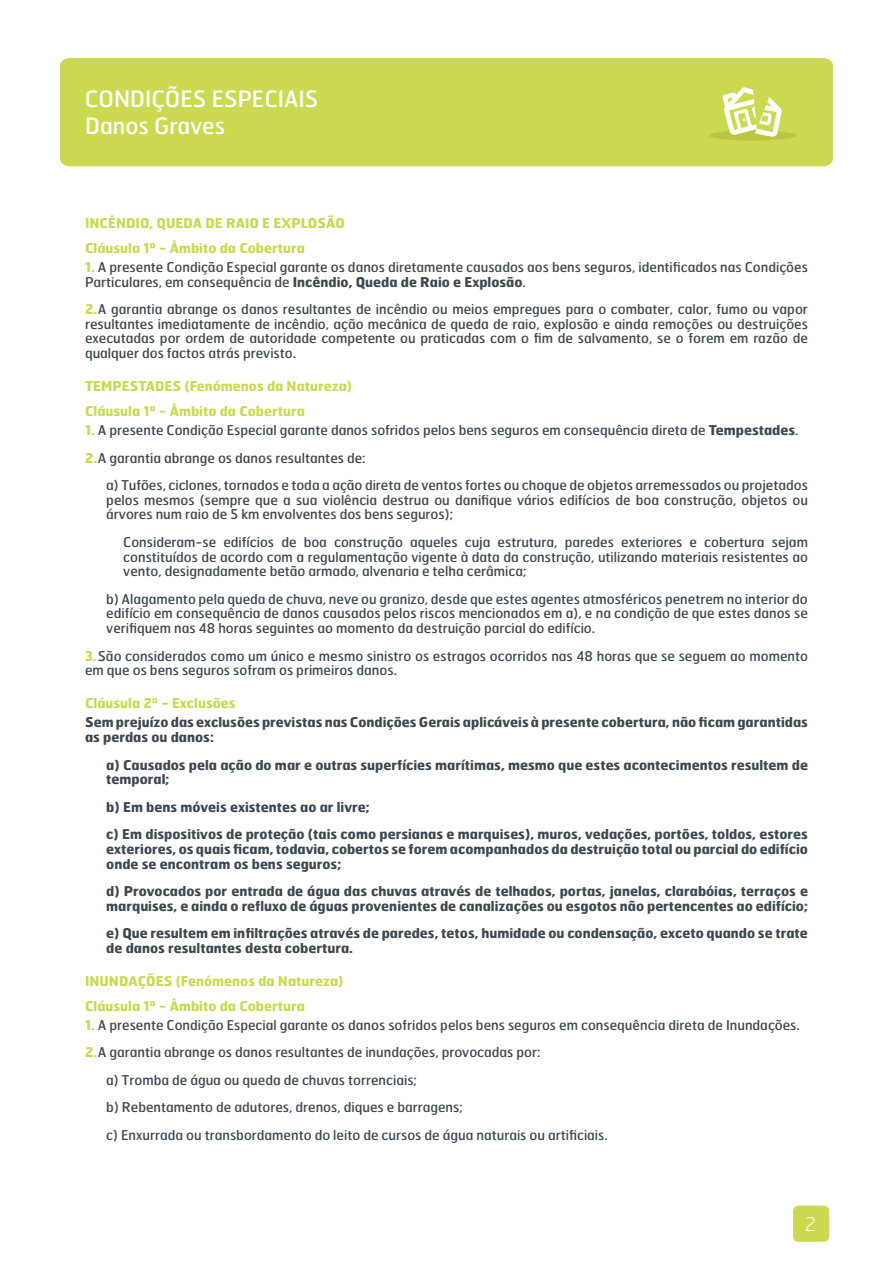
<style>
.page{position:relative;width:893px;height:1263px;background:#fff}
.page>*{position:absolute;margin:0;border:0;box-sizing:border-box;transform-origin:0 0}
.t1{font:22.5px/27px "Hermes";color:#fff}
.t2{font:100 18.75px "Hermes";color:#fff}
.t3{font:13.5px/14.7px "Hermes";color:#3c4951;text-align:justify}
.t4{font:700 13.5px/14.7px "Hermes";color:#3c4951}
.t5{font:700 13.5px/24.8px "Hermes";color:#cbd950}
.s1{font-weight:700;color:#cbd950}
.s2{font-weight:700}
</style>
<div class="page">
<div style="left:793px;top:1205px;width:36px;height:37px;background:#cbd950;border-radius:5px"></div>
<div style="left:60px;top:58px;width:773px;height:108px;background:#cbd950"></div>
<div style="left:709px;top:130px;width:87px;height:11px;background:#b9c843;border-radius:50%"></div>
<svg style="left:722px;top:87px;width:60px;height:50px"></svg>
<h1 class="t1" style="left:85px;top:85px;width:235px">CONDIÇÕES ESPECIAIS<br>Danos Graves</h1>
<p class="t5" style="left:85px;top:210px;width:261px">INCÊNDIO, QUEDA DE RAIO E EXPLOSÃO<br>Cláusula 1ª - Âmbito da Cobertura</p>
<p class="t3" style="left:85px;top:259px;width:724px"><span class="s1">1.</span> A presente Condição Especial garante os danos diretamente causados aos bens seguros, identificados nas Condições<br>Particulares, em consequência de <span class="s2">Incêndio, Queda de Raio e Explosão</span>.</p>
<p class="t3" style="left:85px;top:301px;width:724px"><span class="s1">2.</span>A garantia abrange os danos resultantes de incêndio ou meios empregues para o combater, calor, fumo ou vapor resultantes imediatamente de incêndio, ação mecânica de queda de raio, explosão e ainda remoções ou destruições executadas por ordem de autoridade competente ou praticadas com o fim de salvamento, se o forem em razão de qualquer dos factos atrás previsto.</p>
<p class="t5" style="left:85px;top:374px;width:269px">TEMPESTADES (Fenómenos da Natureza)<br>Cláusula 1ª - Âmbito da Cobertura</p>
<p class="t3" style="left:85px;top:416px;width:715px;line-height:27.5px"><span class="s1">1.</span> A presente Condição Especial garante danos sofridos pelos bens seguros em consequência direta de <span class="s2">Tempestades</span>.<br><span class="s1">2.</span>A garantia abrange os danos resultantes de:</p>
<p class="t3" style="left:106px;top:477px;width:703px">a) Tufões, ciclones, tornados e toda a ação direta de ventos fortes ou choque de objetos arremessados ou projetados pelos mesmos (sempre que a sua violência destrua ou danifique vários edifícios de boa construção, objetos ou árvores num raio de 5 km envolventes dos bens seguros);</p>
<p class="t3" style="left:123px;top:534px;width:686px">Consideram-se edifícios de boa construção aqueles cuja estrutura, paredes exteriores e cobertura sejam constituídos de acordo com a regulamentação vigente à data da construção, utilizando materiais resistentes ao vento, designadamente betão armado, alvenaria e telha cerâmica;</p>
<p class="t3" style="left:106px;top:591px;width:703px">b) Alagamento pela queda de chuva, neve ou granizo, desde que estes agentes atmosféricos penetrem no interior do edifício em consequência de danos causados pelos riscos mencionados em a), e na condição de que estes danos se verifiquem nas 48 horas seguintes ao momento da destruição parcial do edifício.</p>
<p class="t3" style="left:85px;top:648px;width:724px"><span class="s1">3.</span>São considerados como um único e mesmo sinistro os estragos ocorridos nas 48 horas que se seguem ao momento em que os bens seguros sofram os primeiros danos.</p>
<p class="t5" style="left:85px;top:691px;width:152px">Cláusula 2ª - Exclusões</p>
<p class="t4" style="left:85px;top:715px;width:724px">Sem prejuízo das exclusões previstas nas Condições Gerais aplicáveis à presente cobertura, não ficam garantidas as perdas ou danos:</p>
<p class="t4" style="left:106px;top:757px;width:703px">a) Causados pela ação do mar e outras superfícies marítimas, mesmo que estes acontecimentos resultem de temporal;</p>
<p class="t4" style="left:106px;top:793px;width:703px;line-height:27.5px">b) Em bens móveis existentes ao ar livre;<br>c) Em dispositivos de proteção (tais como persianas e marquises), muros, vedações, portões, toldos, estores</p>
<p class="t4" style="left:106px;top:841px;width:703px">exteriores, os quais ficam, todavia, cobertos se forem acompanhados da destruição total ou parcial do edifício onde se encontram os bens seguros;</p>
<p class="t4" style="left:106px;top:883px;width:703px">d) Provocados por entrada de água das chuvas através de telhados, portas, janelas, clarabóias, terraços e marquises, e ainda o refluxo de águas provenientes de canalizações ou esgotos não pertencentes ao edifício;</p>
<p class="t4" style="left:106px;top:925px;width:703px">e) Que resultem em infiltrações através de paredes, tetos, humidade ou condensação, exceto quando se trate de danos resultantes desta cobertura.</p>
<p class="t5" style="left:85px;top:968px;width:260px">INUNDAÇÕES (Fenómenos da Natureza)<br>Cláusula 1ª - Âmbito da Cobertura</p>
<p class="t3" style="left:85px;top:1017px;width:716px"><span class="s1">1.</span> A presente Condição Especial garante os danos sofridos pelos bens seguros em consequência direta de Inundações.</p>
<p class="t3" style="left:85px;top:1045px;width:457px"><span class="s1">2.</span>A garantia abrange os danos resultantes de inundações, provocadas por:</p>
<p class="t3" style="left:106px;top:1072px;width:312px">a) Tromba de água ou queda de chuvas torrenciais;</p>
<p class="t3" style="left:106px;top:1099px;width:358px">b) Rebentamento de adutores, drenos, diques e barragens;</p>
<p class="t3" style="left:106px;top:1127px;width:503px">c) Enxurrada ou transbordamento do leito de cursos de água naturais ou artificiais.</p>
<h2 class="t2" style="left:805px;top:1212px;width:12px">2</h2>
</div>
